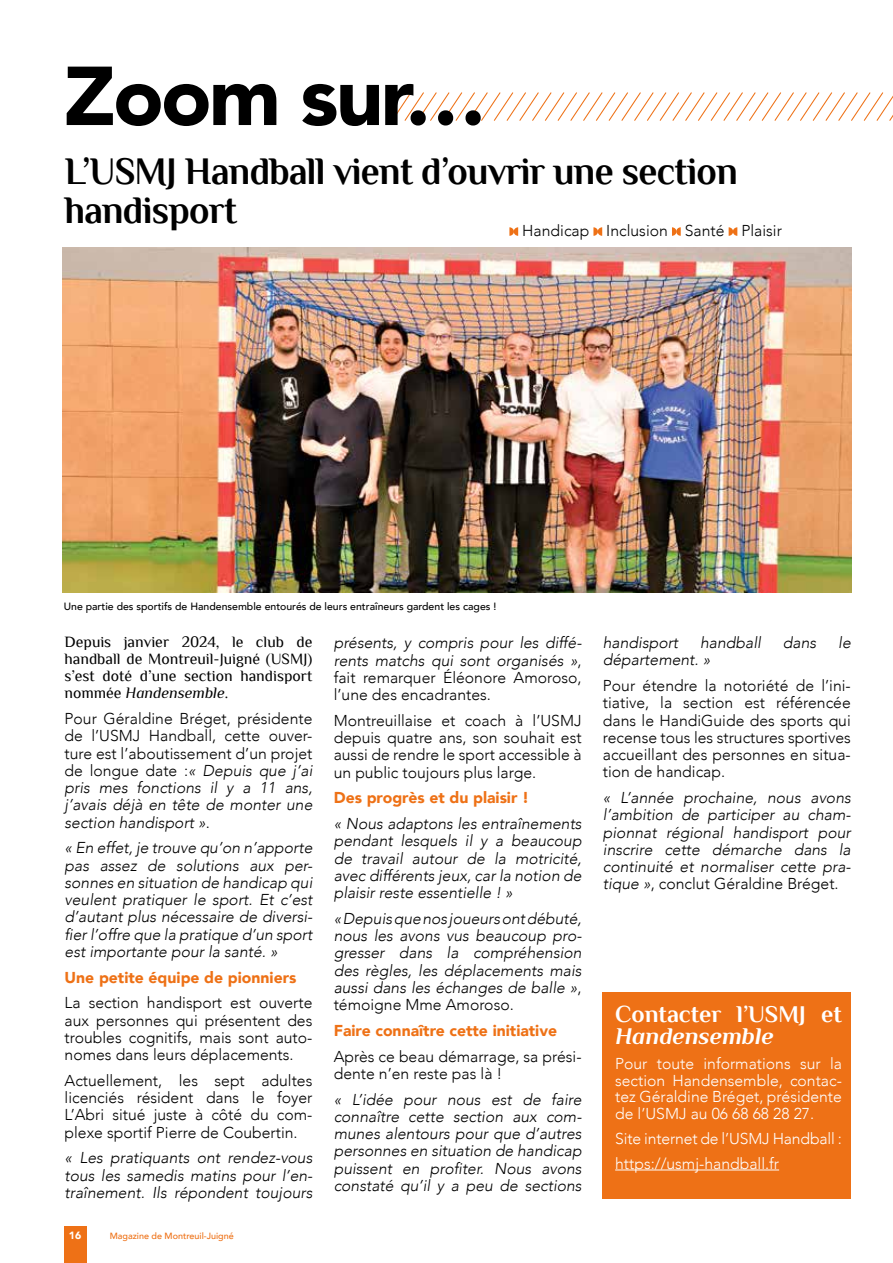
<style>
.page{position:relative;width:893px;height:1263px;background:#fff}
.page>*{position:absolute;margin:0;border:0;box-sizing:border-box;transform-origin:0 0}
.t1{font:900 82.5px "Avenir";letter-spacing:-.03em;color:#000}
.t2{font:700 39px/39px "Philosopher";letter-spacing:-.015em;color:#000;scale:.95 1}
.t3{font:700 24px "Philosopher";color:#fff}
.t4{font:italic 700 24px "Philosopher";color:#fff}
.t5{font:italic 300 15.75px/17.2px "Avenir";color:#000;text-align:justify}
.t6{font:300 15.75px/17.2px "Avenir";color:#000;text-align:justify}
.t7{font:300 15.75px/16.5px "Avenir";color:#fff;text-align:justify}
.t8{font:15.75px/17.2px "Philosopher";color:#000;text-align:justify}
.t9{font:900 15.75px "Avenir";color:#ee7116}
.t10{font:500 10.5px "Avenir";color:#000}
.t11{font:900 10.5px "Avenir";color:#fff}
.t12{font:500 9px "Avenir";color:#ee7116}
.s1{font-style:italic}
.s2{font-style:normal}
</style>
<div class="page">
<svg style="left:394px;top:92px;width:499px;height:29px"></svg>
<svg style="left:509px;top:227px;width:9px;height:9px"></svg>
<svg style="left:593px;top:227px;width:9px;height:9px"></svg>
<svg style="left:672px;top:227px;width:9px;height:9px"></svg>
<svg style="left:729px;top:227px;width:8px;height:9px"></svg>
<div style="left:602px;top:992px;width:248px;height:207px;background:#ee7116"></div>
<hr style="left:615px;top:1169px;width:164px;height:1px;background:#fff">
<img style="left:63px;top:248px;width:789px;height:345px">
<div style="left:64px;top:1226px;width:23px;height:37px;background:#ee7116"></div>
<h1 class="t1" style="left:64px;top:26px;width:425px">Zoom sur…</h1>
<h2 class="t2" style="left:65px;top:152px;width:710px">L’USMJ Handball vient d’ouvrir une section handisport</h2>
<p class="t6" style="left:522px;top:222px;width:261px">Handicap Inclusion Santé Plaisir</p>
<p class="t10" style="left:64px;top:597px;width:434px">Une partie des sportifs de Handensemble entourés de leurs entraîneurs gardent les cages !</p>
<p class="t8" style="left:65px;top:633px;width:249px">Depuis janvier 2024, le club de handball de Montreuil-Juigné (USMJ) s’est doté d’une section handisport nommée <span class="s1">Handensemble</span>.</p>
<p class="t6" style="left:65px;top:710px;width:249px">Pour Géraldine Bréget, présidente de l’USMJ Handball, cette ouver&shy;ture est l’aboutissement d’un projet de longue date :<span class="s1">« Depuis que j’ai pris mes fonctions il y a 11 ans, j’avais déjà en tête de monter une section handisport »</span>.</p>
<p class="t5" style="left:65px;top:839px;width:249px">« En effet, je trouve qu’on n’apporte pas assez de solutions aux per&shy;sonnes en situation de handicap qui veulent pratiquer le sport. Et c’est d’autant plus nécessaire de diversi&shy;fier l’offre que la pratique d’un sport est importante pour la santé. »</p>
<p class="t9" style="left:65px;top:964px;width:233px">Une petite équipe de pionniers</p>
<p class="t6" style="left:65px;top:994px;width:249px">La section handisport est ouverte aux personnes qui présentent des troubles cognitifs, mais sont auto&shy;nomes dans leurs déplacements.</p>
<p class="t6" style="left:65px;top:1072px;width:249px">Actuellement, les sept adultes licenciés résident dans le foyer L’Abri situé juste à côté du com&shy;plexe sportif Pierre de Coubertin.</p>
<p class="t5" style="left:65px;top:1149px;width:249px">« Les pratiquants ont rendez-vous tous les samedis matins pour l’en&shy;traînement. Ils répondent toujours</p>
<p class="t11" style="left:69px;top:1227px;width:14px">16</p>
<p class="t12" style="left:110px;top:1228px;width:126px">Magazine de Montreuil-Juigné</p>
<p class="t5" style="left:334px;top:634px;width:249px">présents, y compris pour les diffé&shy;rents matchs qui sont organisés »<span class="s2">, fait remarquer Éléonore Amoroso, l’une des encadrantes.</span></p>
<p class="t6" style="left:334px;top:712px;width:249px">Montreuillaise et coach à l’USMJ depuis quatre ans, son souhait est aussi de rendre le sport accessible à un public toujours plus large.</p>
<p class="t9" style="left:334px;top:784px;width:197px">Des progrès et du plaisir !</p>
<p class="t5" style="left:334px;top:815px;width:249px">« Nous adaptons les entraînements pendant lesquels il y a beaucoup de travail autour de la motricité, avec différents jeux, car la notion de plaisir reste essentielle ! »</p>
<p class="t5" style="left:334px;top:910px;width:249px">«Depuis que nos joueurs ont débuté, nous les avons vus beaucoup pro&shy;gresser dans la compréhension des règles, les déplacements mais aussi dans les échanges de balle »<span class="s2">, témoigne Mme Amoroso.</span></p>
<p class="t9" style="left:334px;top:1017px;width:225px">Faire connaître cette initiative</p>
<p class="t6" style="left:334px;top:1047px;width:249px">Après ce beau démarrage, sa prési&shy;dente n’en reste pas là !</p>
<p class="t5" style="left:334px;top:1090px;width:249px">« L’idée pour nous est de faire connaître cette section aux com&shy;munes alentours pour que d’autres personnes en situation de handicap puissent en profiter. Nous avons constaté qu’il y a peu de sections</p>
<p class="t5" style="left:603px;top:634px;width:77px">handisport</p>
<p class="t5" style="left:700px;top:634px;width:62px">handball</p>
<p class="t5" style="left:783px;top:634px;width:35px">dans</p>
<p class="t5" style="left:838px;top:634px;width:14px">le</p>
<p class="t5" style="left:603px;top:651px;width:109px">département. »</p>
<p class="t6" style="left:603px;top:677px;width:249px">Pour étendre la notoriété de l’ini&shy;tiative, la section est référencée dans le HandiGuide des sports qui recense tous les structures sportives accueillant des personnes en situa&shy;tion de handicap.</p>
<p class="t5" style="left:603px;top:789px;width:249px">« L’année prochaine, nous avons l’ambition de participer au cham&shy;pionnat régional handisport pour inscrire cette démarche dans la continuité et normaliser cette pra&shy;tique »<span class="s2">, conclut Géraldine Bréget.</span></p>
<h3 class="t3" style="left:615px;top:1001px;width:228px">Contacter l’USMJ et</h3>
<h3 class="t4" style="left:615px;top:1020px;width:160px">Handensemble</h3>
<p class="t7" style="left:615px;top:1056px;width:228px">Pour toute informations sur la section Handensemble, contac&shy;tez Géraldine Bréget, présidente de l’USMJ au 06 68 68 28 27.</p>
<p class="t7" style="left:615px;top:1126px;width:228px;line-height:25px">Site internet de l’USMJ Handball : https://usmj-handball.fr</p>
</div>
